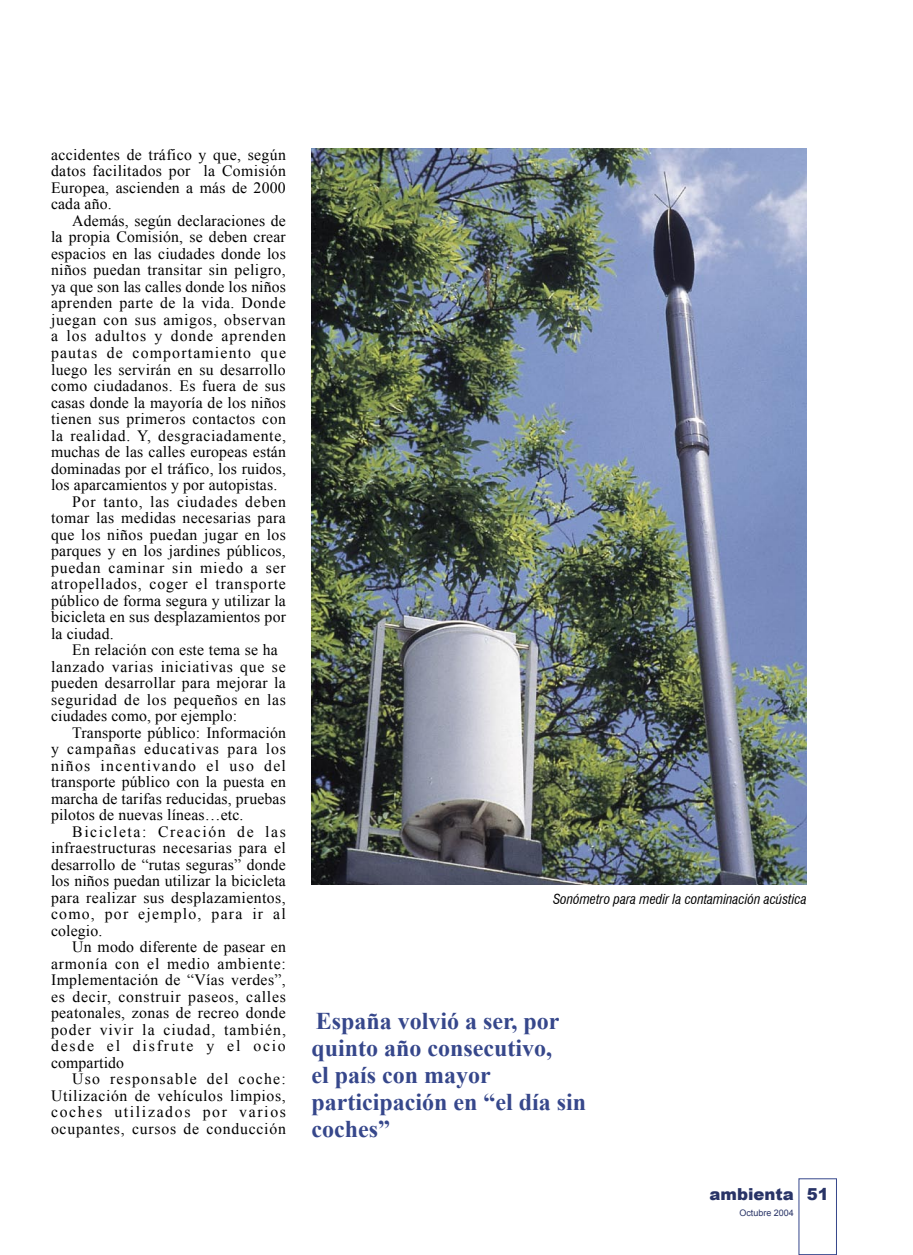
<style>
.page{position:relative;width:913px;height:1255px;background:#fff}
.page>*{position:absolute;margin:0;border:0;box-sizing:border-box;transform-origin:0 0}
.Sumarios{font:700 24px/27px "Times New Roman";color:#36478b}
.t1{font:900 16.5px "Arial";color:#283366}
.Texto_general-OK{font:15.75px/16.5px "Times New Roman";letter-spacing:.015em;color:#000;text-align:justify}
.Pié_de_foto{font:italic condensed 13.5px "Swiss 721 BT";color:#000}
.t2{font:9px "Arial";color:#283366}
.s1{color:#fff}
</style>
<div class="page">
<div style="left:799px;top:1178px;width:38px;height:76px;border:1px solid #36478b"></div>
<img style="left:311px;top:149px;width:496px;height:735px">
<p class="Texto_general-OK" style="left:51px;top:146px;width:236px">accidentes de tráfico y que, según datos facilitados por la Comisión Europea, ascienden a más de 2000 cada año.</p>
<p class="Texto_general-OK" style="left:51px;top:212px;width:236px;text-indent:21px">Además, según declaraciones de la propia Comisión, se deben crear espacios en las ciudades donde los niños puedan transitar sin peligro, ya que son las calles donde los niños aprenden parte de la vida. Donde juegan con sus amigos, observan a los adultos y donde aprenden pautas de comportamiento que luego les servirán en su desarrollo como ciudadanos. Es fuera de sus casas donde la mayoría de los niños tienen sus primeros contactos con la realidad. Y, desgraciadamente, muchas de las calles europeas están dominadas por el tráfico, los ruidos, los aparcamientos y por autopistas.</p>
<p class="Texto_general-OK" style="left:51px;top:493px;width:236px;text-indent:21px">Por tanto, las ciudades deben tomar las medidas necesarias para que los niños puedan jugar en los parques y en los jardines públicos, puedan caminar sin miedo a ser atropellados, coger el transporte público de forma segura y utilizar la bicicleta en sus desplazamientos por la ciudad.</p>
<p class="Texto_general-OK" style="left:51px;top:641px;width:236px;text-indent:21px">En relación con este tema se ha<span class="s1">n </span>lanzado varias iniciativas que se pueden desarrollar para mejorar la seguridad de los pequeños en las ciudades como, por ejemplo:</p>
<p class="Texto_general-OK" style="left:51px;top:724px;width:236px;text-indent:21px">Transporte público: Información y campañas educativas para los niños incentivando el uso del transporte público con la puesta en marcha de tarifas reducidas, pruebas pilotos de nuevas líneas…etc.</p>
<p class="Texto_general-OK" style="left:51px;top:823px;width:236px;text-indent:21px">Bicicleta: Creación de las infraestructuras necesarias para el desarrollo de “rutas seguras” donde los niños puedan utilizar la bicicleta para realizar sus desplazamientos, como, por ejemplo, para ir al colegio.</p>
<p class="Texto_general-OK" style="left:51px;top:938px;width:236px;text-indent:21px">Un modo diferente de pasear en armonía con el medio ambiente:<br>Implementación de “Vías verdes”, es decir, construir paseos, calles peatonales, zonas de recreo donde poder vivir la ciudad, también, desde el disfrute y el ocio compartido</p>
<p class="Texto_general-OK" style="left:51px;top:1070px;width:236px;text-indent:21px">Uso responsable del coche:<br>Utilización de vehículos limpios, coches utilizados por varios ocupantes, cursos de conducción</p>
<p class="Pié_de_foto" style="left:553px;top:890px;width:255px">Sonómetro para medir la contaminación acústica</p>
<p class="Sumarios" style="left:311px;top:1006px;width:276px">España volvió a ser, por quinto año consecutivo,<br>el país con mayor participación en “el día sin coches”</p>
<p class="t1" style="left:709px;top:1181px;width:86px">ambienta</p>
<p class="t2" style="left:739px;top:1207px;width:56px">Octubre 2004</p>
<p class="t1" style="left:807px;top:1181px;width:24px">51</p>
</div>
